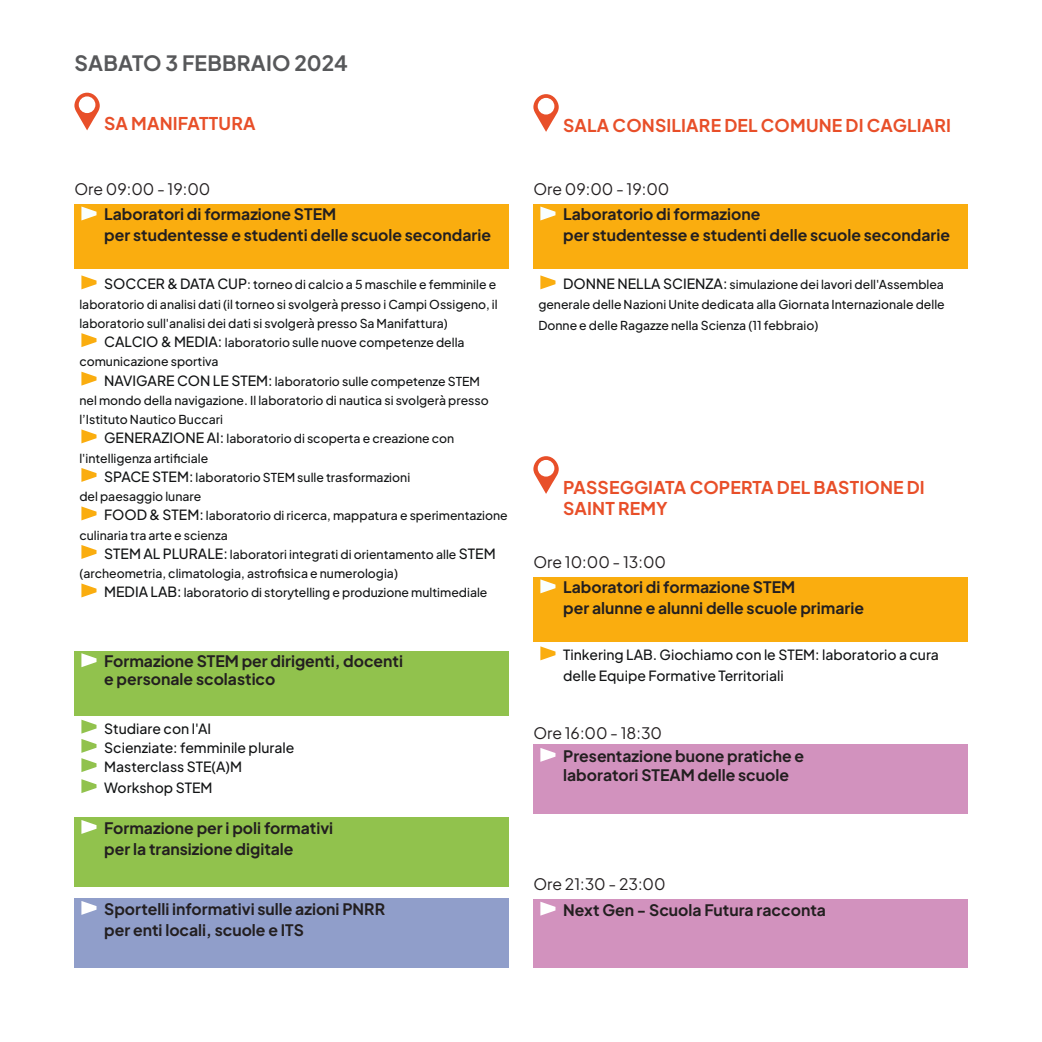
<style>
.page{position:relative;width:1042px;height:1042px;background:#fff}
.page>*{position:absolute;margin:0;border:0;box-sizing:border-box;transform-origin:0 0}
.t1{font:700 21px "Plus Jakarta Sans";letter-spacing:.01em;color:#57585a}
.t2{font:700 17.5px/21px "Plus Jakarta Sans";letter-spacing:.01em;color:#e84f29}
.t3{font:700 15.75px/21px "Plus Jakarta Sans";color:#231f20}
.t4{font:15.75px "Plus Jakarta Sans";color:#231f20}
.t5{font:500 14px/21px "Plus Jakarta Sans";color:#111314}
.t6{font:500 12.25px/19.2px "Plus Jakarta Sans";color:#111314}
.s1{font-size:14px}
</style>
<div class="page">
<div style="left:74px;top:898px;width:434px;height:69px;background:#909eca"></div>
<div style="left:533px;top:745px;width:434px;height:69px;background:#d292be"></div>
<div style="left:533px;top:899px;width:434px;height:68px;background:#d292be"></div>
<svg style="left:74px;top:93px;width:26px;height:37px"></svg>
<div style="left:79px;top:96px;width:16px;height:17px;background:#fff;border-radius:50%"></div>
<div style="left:74px;top:204px;width:434px;height:65px;background:#faad0f"></div>
<svg style="left:81px;top:206px;width:15px;height:14px"></svg>
<svg style="left:81px;top:275px;width:15px;height:14px"></svg>
<svg style="left:81px;top:333px;width:15px;height:14px"></svg>
<svg style="left:81px;top:372px;width:15px;height:14px"></svg>
<svg style="left:81px;top:429px;width:15px;height:14px"></svg>
<svg style="left:81px;top:468px;width:15px;height:14px"></svg>
<svg style="left:81px;top:506px;width:15px;height:14px"></svg>
<svg style="left:81px;top:545px;width:15px;height:14px"></svg>
<svg style="left:81px;top:583px;width:15px;height:14px"></svg>
<div style="left:74px;top:651px;width:434px;height:64px;background:#91c24d"></div>
<svg style="left:81px;top:653px;width:15px;height:14px"></svg>
<svg style="left:81px;top:719px;width:15px;height:14px"></svg>
<svg style="left:81px;top:739px;width:15px;height:33px"></svg>
<svg style="left:81px;top:779px;width:15px;height:14px"></svg>
<div style="left:74px;top:817px;width:434px;height:69px;background:#91c24d"></div>
<svg style="left:81px;top:820px;width:15px;height:14px"></svg>
<svg style="left:81px;top:901px;width:15px;height:14px"></svg>
<svg style="left:533px;top:94px;width:26px;height:38px"></svg>
<div style="left:538px;top:98px;width:16px;height:17px;background:#fff;border-radius:50%"></div>
<div style="left:533px;top:204px;width:434px;height:65px;background:#faad0f"></div>
<svg style="left:540px;top:206px;width:15px;height:14px"></svg>
<svg style="left:540px;top:275px;width:15px;height:14px"></svg>
<svg style="left:533px;top:456px;width:26px;height:38px"></svg>
<div style="left:538px;top:460px;width:16px;height:16px;background:#fff;border-radius:50%"></div>
<div style="left:533px;top:577px;width:434px;height:64px;background:#faad0f"></div>
<svg style="left:540px;top:579px;width:15px;height:14px"></svg>
<svg style="left:540px;top:748px;width:15px;height:14px"></svg>
<svg style="left:540px;top:901px;width:15px;height:14px"></svg>
<svg style="left:540px;top:646px;width:15px;height:14px"></svg>
<p class="t1" style="left:75px;top:44px;width:275px">SABATO 3 FEBBRAIO 2024</p>
<p class="t2" style="left:104px;top:111px;width:153px">SA MANIFATTURA</p>
<p class="t2" style="left:563px;top:112px;width:389px">SALA CONSILIARE DEL COMUNE DI CAGLIARI</p>
<p class="t4" style="left:74px;top:176px;width:138px">Ore 09:00 - 19:00</p>
<p class="t4" style="left:533px;top:176px;width:138px">Ore 09:00 - 19:00</p>
<p class="t3" style="left:104px;top:202px;width:388px">Laboratori di formazione STEM<br>per studentesse e studenti delle scuole secondarie</p>
<p class="t6" style="left:79px;top:274px;width:420px;text-indent:25px"><span class="s1">SOCCER &amp; DATA CUP</span>: torneo di calcio a 5 maschile e femminile e laboratorio di analisi dati (il torneo si svolgerà presso i Campi Ossigeno, il laboratorio sull'analisi dei dati si svolgerà presso Sa Manifattura)</p>
<p class="t6" style="left:79px;top:331px;width:387px;text-indent:25px"><span class="s1">CALCIO &amp; MEDIA:</span> laboratorio sulle nuove competenze della comunicazione sportiva</p>
<p class="t6" style="left:79px;top:370px;width:411px;text-indent:25px"><span class="s1">NAVIGARE CON LE STEM:</span> laboratorio sulle competenze STEM nel mondo della navigazione. Il laboratorio di nautica si svolgerà presso l’Istituto Nautico Buccari</p>
<p class="t6" style="left:79px;top:428px;width:376px;text-indent:25px"><span class="s1">GENERAZIONE AI:</span> laboratorio di scoperta e creazione con l'intelligenza artificiale</p>
<p class="t6" style="left:79px;top:466px;width:332px;text-indent:25px"><span class="s1">SPACE STEM:</span> laboratorio STEM sulle trasformazioni del paesaggio lunare</p>
<p class="t6" style="left:79px;top:505px;width:430px;text-indent:25px"><span class="s1">FOOD &amp; STEM:</span> laboratorio di ricerca, mappatura e sperimentazione culinaria tra arte e scienza</p>
<p class="t6" style="left:79px;top:543px;width:418px;text-indent:25px"><span class="s1">STEM AL PLURALE:</span> laboratori integrati di orientamento alle <span class="s1">STEM </span>(archeometria, climatologia, astrofisica e numerologia)</p>
<p class="t6" style="left:104px;top:582px;width:385px"><span class="s1">MEDIA LAB:</span> laboratorio di storytelling e produzione multimediale</p>
<p class="t3" style="left:104px;top:650px;width:300px;line-height:17.5px">Formazione STEM per dirigenti, docenti e personale scolastico</p>
<p class="t5" style="left:104px;top:716px;width:109px">Studiare con l'AI</p>
<p class="t5" style="left:104px;top:735px;width:192px">Scienziate: femminile plurale</p>
<p class="t5" style="left:104px;top:755px;width:139px">Masterclass STE(A)M</p>
<p class="t5" style="left:104px;top:776px;width:110px">Workshop STEM</p>
<p class="t3" style="left:104px;top:815px;width:230px">Formazione per i poli formativi</p>
<p class="t3" style="left:104px;top:836px;width:191px">per la transizione digitale</p>
<p class="t3" style="left:104px;top:896px;width:282px">Sportelli informativi sulle azioni PNRR per enti locali, scuole e ITS</p>
<p class="t3" style="left:563px;top:202px;width:388px">Laboratorio di formazione<br>per studentesse e studenti delle scuole secondarie</p>
<p class="t6" style="left:538px;top:274px;width:408px;text-align:right"><span class="s1">DONNE NELLA SCIENZA:</span> simulazione dei lavori dell'Assemblea generale delle Nazioni Unite dedicata alla Giornata Internazionale delle</p>
<p class="t6" style="left:538px;top:314px;width:282px">Donne e delle Ragazze nella Scienza (11 febbraio)</p>
<p class="t2" style="left:563px;top:474px;width:363px">PASSEGGIATA COPERTA DEL BASTIONE DI<br>SAINT REMY</p>
<p class="t4" style="left:533px;top:549px;width:134px">Ore 10:00 - 13:00</p>
<p class="t3" style="left:563px;top:575px;width:302px">Laboratori di formazione STEM<br>per alunne e alunni delle scuole primarie</p>
<p class="t5" style="left:563px;top:643px;width:377px">Tinkering LAB. Giochiamo con le STEM: laboratorio a cura delle Equipe Formative Territoriali</p>
<p class="t4" style="left:533px;top:720px;width:130px">Ore 16:00 - 18:30</p>
<p class="t3" style="left:563px;top:744px;width:242px;line-height:19.2px">Presentazione buone pratiche e laboratori STEAM delle scuole</p>
<p class="t4" style="left:533px;top:871px;width:134px">Ore 21:30 - 23:00</p>
<p class="t3" style="left:563px;top:897px;width:264px">Next Gen - Scuola Futura racconta</p>
</div>
